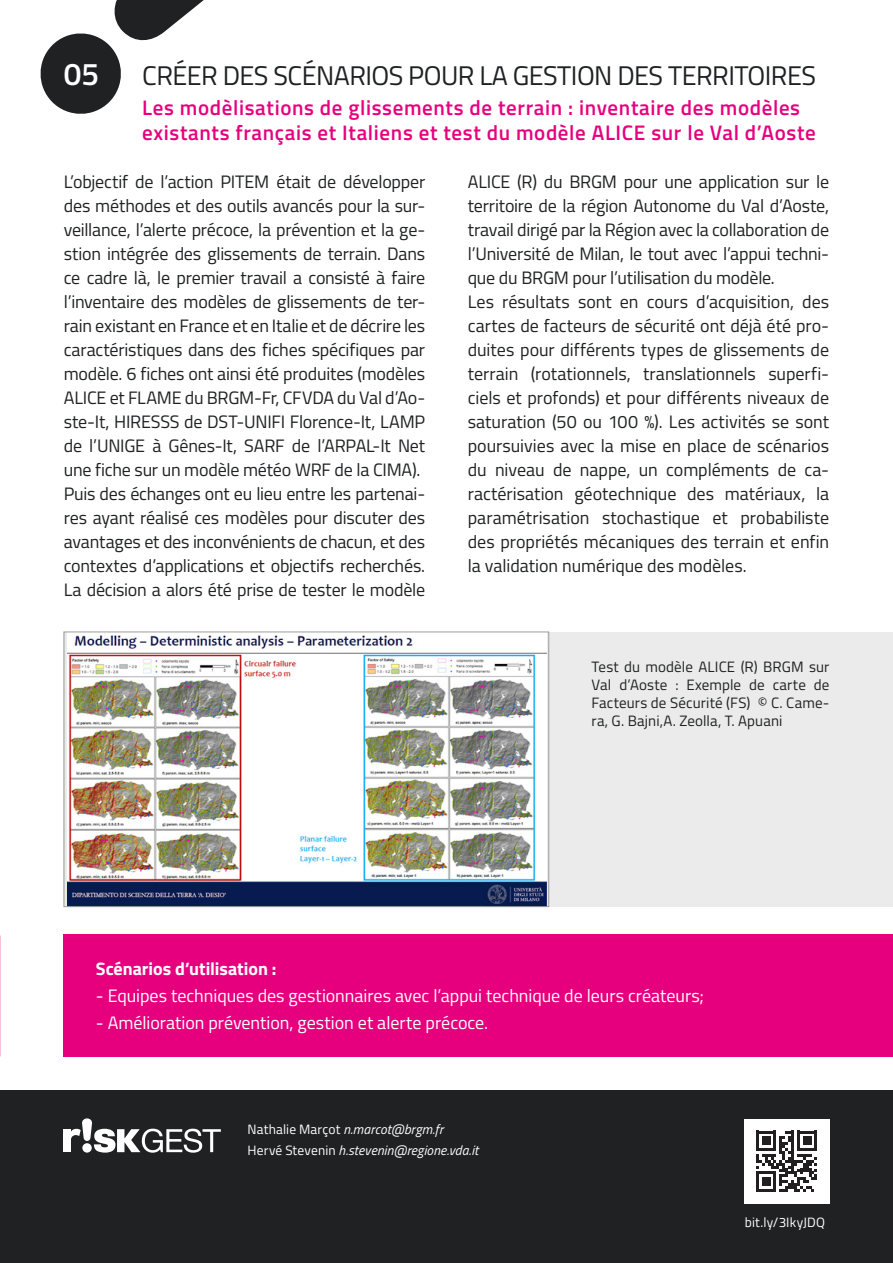
<style>
.page{position:relative;width:893px;height:1263px;background:#fff}
.page>*{position:absolute;margin:0;border:0;box-sizing:border-box;transform-origin:0 0}
.t1{font:600 31.5px "Titillium Web";color:#fff}
.t2{font:27px "Titillium Web";letter-spacing:-.02em;color:#1f2122}
.t3{font:600 21px/25.2px "Titillium Web";letter-spacing:.03em;color:#e6007e}
.t4{font:18px/24px "Titillium Web";letter-spacing:-.01em;color:#1f2122;text-align:justify}
.t5{font:18px "Titillium Web";letter-spacing:-.005em;color:#fff}
.t6{font:700 18px "Titillium Web";color:#fff}
.t7{font:15px/18px "Titillium Web";letter-spacing:.01em;color:#1f2122;text-align:justify}
.t8{font:italic 13.5px "Titillium Web";letter-spacing:.01em;color:#fff}
.t9{font:13.5px "Titillium Web";letter-spacing:.01em;color:#fff}
.s1{font-style:normal}
</style>
<div class="page">
<div style="left:0;top:1090px;width:893px;height:173px;background:#1f2122"></div>
<svg style="left:40px;top:0;width:164px;height:114px"></svg>
<div style="left:64px;top:632px;width:829px;height:275px;background:#ebebeb"></div>
<div style="left:64px;top:934px;width:829px;height:122px;background:#e6007e"></div>
<div style="left:64px;top:1129px;width:7px;height:23px;background:#fff"></div>
<svg style="left:71px;top:1118px;width:150px;height:35px"></svg>
<img style="left:68px;top:633px;width:479px;height:272px">
<div style="left:64px;top:631px;width:485px;height:276px;border:1px solid #9d9d9d"></div>
<div style="left:744px;top:1119px;width:85px;height:84px;background:#fff"></div>
<svg style="left:756px;top:1130px;width:61px;height:62px"></svg>
<h1 class="t1" style="left:64px;top:50px;width:37px">05</h1>
<h2 class="t2" style="left:142px;top:56px;width:675px">CRÉER DES SCÉNARIOS POUR LA GESTION DES TERRITOIRES</h2>
<p class="t3" style="left:142px;top:94px;width:675px">Les modèlisations de glissements de terrain : inventaire des modèles existants français et Italiens et test du modèle ALICE sur le Val d’Aoste</p>
<p class="t4" style="left:468px;top:169px;width:363px">ALICE (R) du BRGM pour une application sur le territoire de la région Autonome du Val d’Aoste, travail dirigé par la Région avec la collaboration de l’Université de Milan, le tout avec l’appui techni&shy;que du BRGM pour l’utilisation du modèle.</p>
<p class="t4" style="left:468px;top:289px;width:363px">Les résultats sont en cours d’acquisition, des cartes de facteurs de sécurité ont déjà été pro&shy;duites pour différents types de glissements de terrain (rotationnels, translationnels superfi&shy;ciels et profonds) et pour différents niveaux de saturation (50 ou 100 %). Les activités se sont poursuivies avec la mise en place de scénarios du niveau de nappe, un compléments de ca&shy;ractérisation géotechnique des matériaux, la paramétrisation stochastique et probabiliste des propriétés mécaniques des terrain et enfin la validation numérique des modèles.</p>
<p class="t4" style="left:64px;top:169px;width:363px">L’objectif de l’action PITEM était de développer des méthodes et des outils avancés pour la sur&shy;veillance, l’alerte précoce, la prévention et la ge&shy;stion intégrée des glissements de terrain. Dans ce cadre là, le premier travail a consisté à faire l’inventaire des modèles de glissements de ter&shy;rain existant en France et en Italie et de décrire les caractéristiques dans des fiches spécifiques par modèle. 6 fiches ont ainsi été produites (modèles ALICE et FLAME du BRGM-Fr, CFVDA du Val d’Ao&shy;ste-It, HIRESSS de DST-UNIFI Florence-It, LAMP de l’UNIGE à Gênes-It, SARF de l’ARPAL-It Net une fiche sur un modèle météo WRF de la CIMA).</p>
<p class="t4" style="left:64px;top:481px;width:363px">Puis des échanges ont eu lieu entre les partenai&shy;res ayant réalisé ces modèles pour discuter des avantages et des inconvénients de chacun, et des contextes d’applications et objectifs recherchés.<br>La décision a alors été prise de tester le modèle</p>
<p class="t7" style="left:592px;top:657px;width:239px">Test du modèle ALICE (R) BRGM sur Val d’Aoste : Exemple de carte de Facteurs de Sécurité (FS) © C. Came&shy;ra, G. Bajni,A. Zeolla, T. Apuani</p>
<p class="t6" style="left:96px;top:955px;width:182px">Scénarios d’utilisation :</p>
<p class="t5" style="left:96px;top:982px;width:610px">- Equipes techniques des gestionnaires avec l’appui technique de leurs créateurs;</p>
<p class="t5" style="left:96px;top:1009px;width:394px">- Amélioration prévention, gestion et alerte précoce.</p>
<p class="t8" style="left:248px;top:1119px;width:197px"><span class="s1">Nathalie Marçot</span> n.marcot@brgm.fr</p>
<p class="t8" style="left:248px;top:1140px;width:233px"><span class="s1">Hervé Stevenin</span> h.stevenin@regione.vda.it</p>
<p class="t9" style="left:745px;top:1212px;width:81px">bit.ly/3IkyJDQ</p>
</div>
